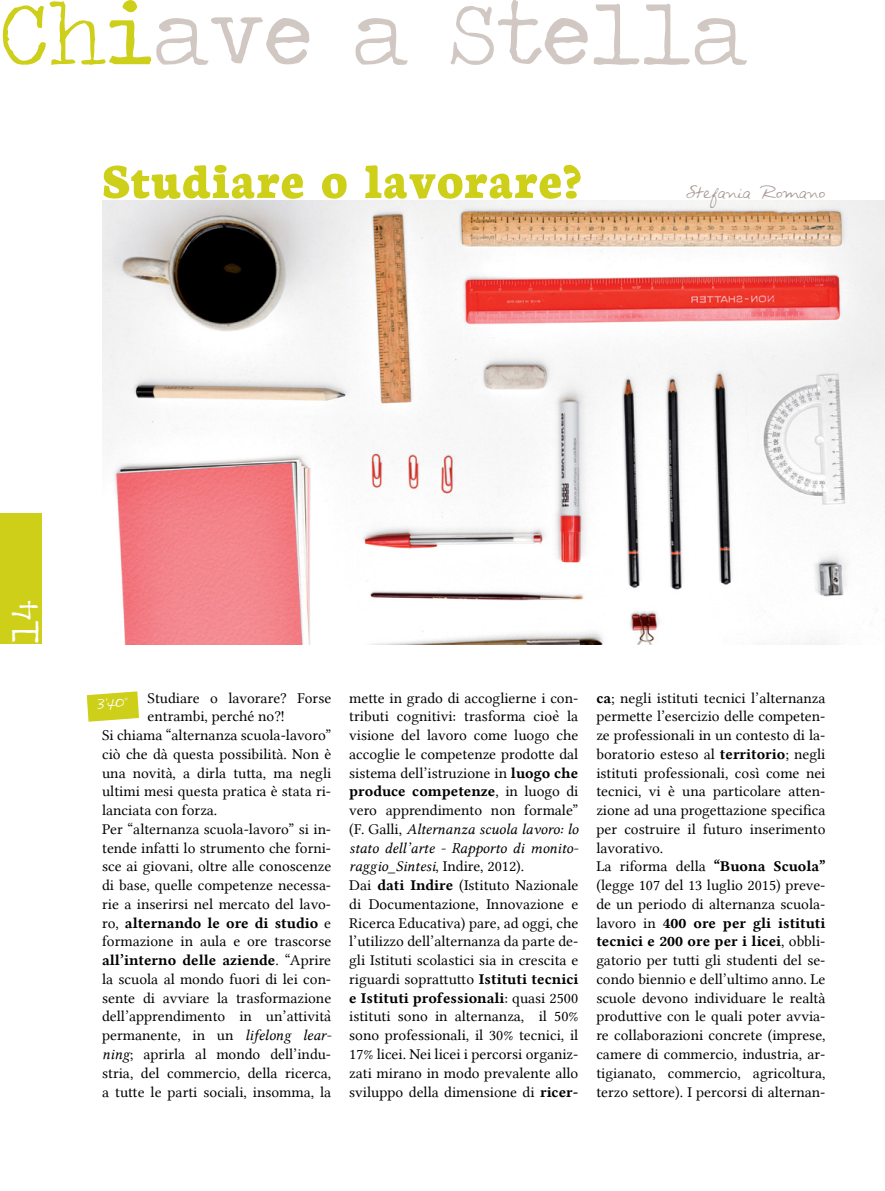
<style>
.page{position:relative;width:885px;height:1191px;background:#fff}
.page>*{position:absolute;margin:0;border:0;box-sizing:border-box;transform-origin:0 0}
.t1{font:90px "Traveling Typewriter";color:#d1c8c4}
.t2{font:800 52.5px "Neuton";color:#cdcf19}
.t3{font:39px "Traveling Typewriter";color:#fff;scale:1.1 1}
.Normal__Web{font:15.15px/18.8px "Lin Libertine";color:#000;text-align:justify}
.t4{font:13.5px "Avantque...";color:#a79a95}
.t5{font:12px "Avantque...";color:#fff}
.s1{color:#cdcf19}
.s2{font-family:"Lin Libertine B"}
.s3{font-family:"Lin Libertine I"}
</style>
<div class="page">
<div style="left:0;top:513px;width:41px;height:130px;background:#cdcf19"></div>
<svg style="left:87px;top:691px;width:52px;height:30px;background:#d3d538"></svg>
<img style="left:102px;top:201px;width:782px;height:443px">
<p class="t1" style="left:0;top:-25px;width:749px"><span class="s1">Chi</span>ave a Stella</p>
<p class="t2" style="left:102px;top:152px;width:481px">Studiare o lavorare?</p>
<p class="t4" style="left:686px;top:185px;width:140px">Stefania Romano</p>
<h3 class="t3" style="left:0;top:643px;width:41px;rotate:-90deg">14</h3>
<p class="Normal__Web" style="left:147px;top:688px;width:185px">Studiare o lavorare? Forse entrambi, perché no?!</p>
<p class="Normal__Web" style="left:102px;top:726px;width:231px">Si chiama “alternanza scuola-lavoro” ciò che dà questa possibilità. Non è una novità, a dirla tutta, ma negli ultimi mesi questa pratica è stata ri&shy;lanciata con forza.</p>
<p class="Normal__Web" style="left:102px;top:819px;width:234px;text-align:left">Per “alternanza scuola-lavoro” si in&shy;tende infatti lo strumento che forni&shy;sce ai giovani, oltre alle conoscenze di base, quelle competenze necessa&shy;rie a inserirsi nel mercato del lavo&shy;ro, <span class="s2">alternando le ore di studio</span> e formazione in aula e ore trascorse <span class="s2">all’interno delle aziende</span>. “Aprire la scuola al mondo fuori di lei con&shy;sente di avviare la trasformazione dell’apprendimento in un’attività permanente, in un <span class="s3">lifelong lear&shy;ning</span>; aprirla al mondo dell’indu&shy;stria, del commercio, della ricerca, a tutte le parti sociali, insomma, la</p>
<p class="t5" style="left:97px;top:697px;width:33px">3'40"</p>
<p class="Normal__Web" style="left:349px;top:688px;width:231px">mette in grado di accoglierne i con&shy;tributi cognitivi: trasforma cioè la visione del lavoro come luogo che accoglie le competenze prodotte dal sistema dell’istruzione in <span class="s2">luogo che produce competenze</span>, in luogo di vero apprendimento non formale” (F. Galli, <span class="s3">Alternanza scuola lavoro: lo stato dell’arte - Rapporto di monito&shy;raggio_Sintesi</span>, Indire, 2012).</p>
<p class="Normal__Web" style="left:349px;top:876px;width:231px">Dai <span class="s2">dati Indire</span> (Istituto Nazionale di Documentazione, Innovazione e Ricerca Educativa) pare, ad oggi, che l’utilizzo dell’alternanza da parte de&shy;gli Istituti scolastici sia in crescita e riguardi soprattutto <span class="s2">Istituti tecnici e Istituti professionali</span>: quasi 2500 istituti sono in alternanza, il 50% sono professionali, il 30% tecnici, il 17% licei. Nei licei i percorsi organiz&shy;zati mirano in modo prevalente allo sviluppo della dimensione di <span class="s2">ricer-</span></p>
<p class="Normal__Web" style="left:596px;top:688px;width:231px"><span class="s2">ca</span>; negli istituti tecnici l’alternanza permette l’esercizio delle competen&shy;ze professionali in un contesto di la&shy;boratorio esteso al <span class="s2">territorio</span>; negli istituti professionali, così come nei tecnici, vi è una particolare atten&shy;zione ad una progettazione specifica per costruire il futuro inserimento lavorativo.</p>
<p class="Normal__Web" style="left:596px;top:857px;width:231px">La riforma della <span class="s2">“Buona Scuola” </span>(legge 107 del 13 luglio 2015) preve&shy;de un periodo di alternanza scuola&shy;lavoro in <span class="s2">400 ore per gli istituti tecnici e 200 ore per i licei</span>, obbli&shy;gatorio per tutti gli studenti del se&shy;condo biennio e dell’ultimo anno. Le scuole devono individuare le realtà produttive con le quali poter avvia&shy;re collaborazioni concrete (imprese, camere di commercio, industria, ar&shy;tigianato, commercio, agricoltura, terzo settore). I percorsi di alternan-</p>
</div>
